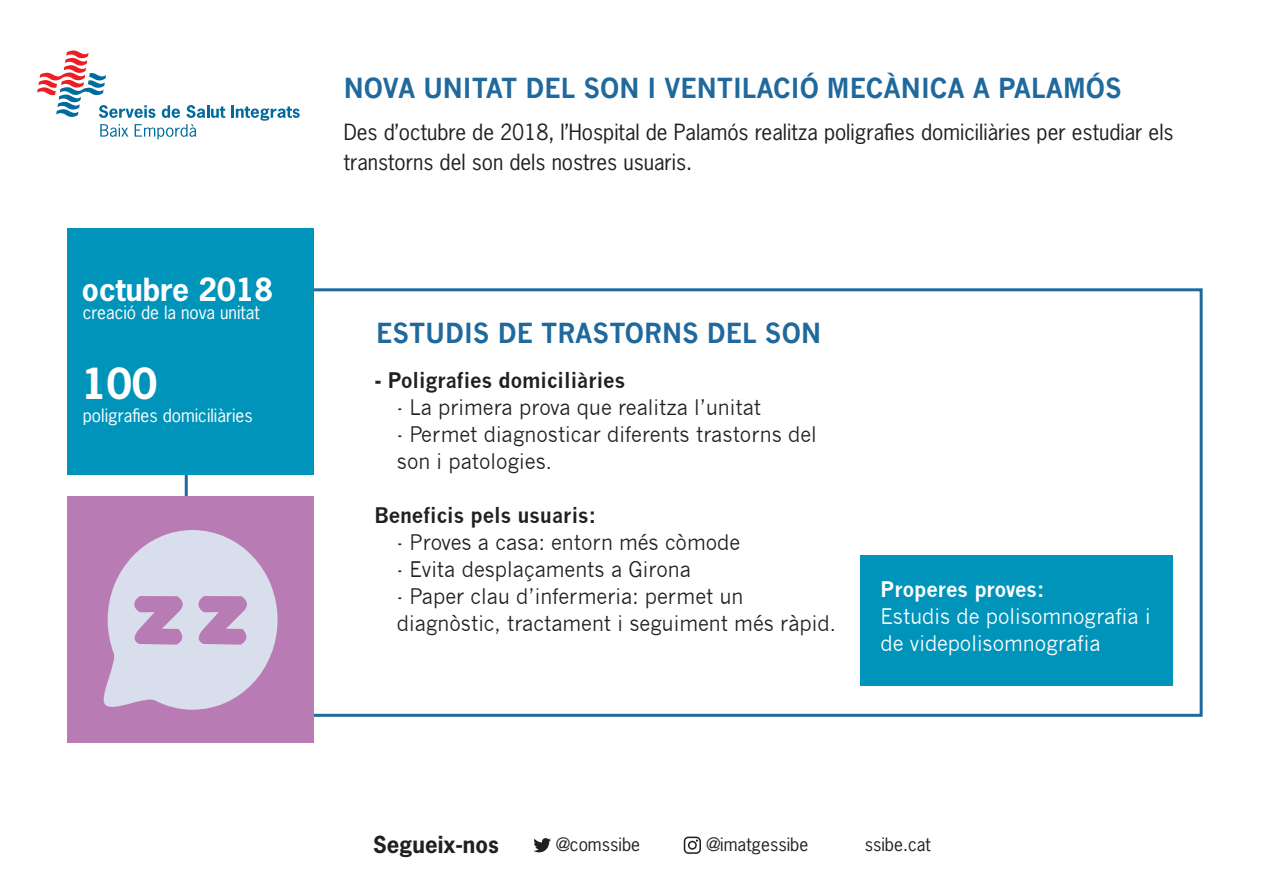
<style>
.page{position:relative;width:1263px;height:893px;background:#fff}
.page>*{position:absolute;margin:0;border:0;box-sizing:border-box;transform-origin:0 0}
.t1{font:700 40.35px "News Gothic Std";color:#fff}
.t2{font:700 30px "News Gothic Std";color:#fff}
.t3{font:700 27px "News Gothic";color:#1f699c;scale:.95 1}
.t4{font:700 22.2px "News Gothic Std";color:#231f20}
.t5{font:21px/27px "News Gothic";color:#231f20;scale:.95 1}
.t6{font:21px/30px "News Gothic Std";color:#231f20}
.t7{font:700 21px "News Gothic";color:#231f20;scale:.95 1}
.t8{font:21px/27px "News Gothic";color:#fff;scale:.95 1}
.t9{font:700 21px "News Gothic";color:#fff;scale:.95 1}
.t10{font:17.4px "News Gothic Std";color:#231f20}
.t11{font:17.25px "News Gothic Std";color:#fff}
</style>
<div class="page">
<svg style="left:37px;top:50px;width:118px;height:68px"></svg>
<svg style="left:162px;top:105px;width:18px;height:13px"></svg>
<svg style="left:186px;top:105px;width:39px;height:13px"></svg>
<svg style="left:231px;top:105px;width:69px;height:16px"></svg>
<svg style="left:100px;top:124px;width:29px;height:13px"></svg>
<svg style="left:135px;top:124px;width:61px;height:15px"></svg>
<svg style="left:533px;top:838px;width:18px;height:14px"></svg>
<svg style="left:684px;top:837px;width:17px;height:17px"></svg>
<div style="left:185px;top:288px;width:1018px;height:429px;border:3px solid #1f699c"></div>
<div style="left:67px;top:497px;width:247px;height:246px;background:#b97bb4"></div>
<div style="left:67px;top:228px;width:247px;height:246px;background:#0094bb"></div>
<svg style="left:103px;top:530px;width:175px;height:180px"></svg>
<div style="left:860px;top:555px;width:312px;height:131px;background:#0094bb"></div>
<h2 class="t2" style="left:82px;top:269px;width:193px">octubre 2018</h2>
<p class="t11" style="left:83px;top:302px;width:178px">creació de la nova unitat</p>
<h1 class="t1" style="left:82px;top:357px;width:77px">100</h1>
<p class="t11" style="left:83px;top:405px;width:171px">poligrafies domiciliàries</p>
<p class="t3" style="left:344px;top:72px;width:821px">NOVA UNITAT DEL SON I VENTILACIÓ MECÀNICA A PALAMÓS</p>
<p class="t6" style="left:344px;top:116px;width:831px">Des d’octubre de 2018, l’Hospital de Palamós realitza poligrafies domiciliàries per estudiar els transtorns del son dels nostres usuaris.</p>
<p class="t3" style="left:376px;top:317px;width:470px">ESTUDIS DE TRASTORNS DEL SON</p>
<p class="t7" style="left:374px;top:367px;width:266px">- Poligrafies domiciliàries</p>
<p class="t5" style="left:397px;top:394px;width:385px">- La primera prova que realitza l’unitat</p>
<p class="t5" style="left:397px;top:421px;width:444px">- Permet diagnosticar diferents trastorns del son i patologies.</p>
<p class="t7" style="left:374px;top:502px;width:235px">Beneficis pels usuaris:</p>
<p class="t5" style="left:397px;top:529px;width:363px">- Proves a casa: entorn més còmode</p>
<p class="t5" style="left:397px;top:556px;width:311px">- Evita desplaçaments a Girona</p>
<p class="t5" style="left:397px;top:583px;width:464px">- Paper clau d’infermeria: permet un diagnòstic, tractament i seguiment més ràpid.</p>
<p class="t9" style="left:880px;top:576px;width:174px">Properes proves:</p>
<p class="t8" style="left:880px;top:603px;width:286px">Estudis de polisomnografia i de videpolisomnografia</p>
<p class="t4" style="left:373px;top:829px;width:127px">Segueix-nos</p>
<p class="t10" style="left:556px;top:833px;width:86px">@comssibe</p>
<p class="t10" style="left:706px;top:834px;width:104px">@imatgessibe</p>
<p class="t10" style="left:865px;top:833px;width:68px">ssibe.cat</p>
</div>
